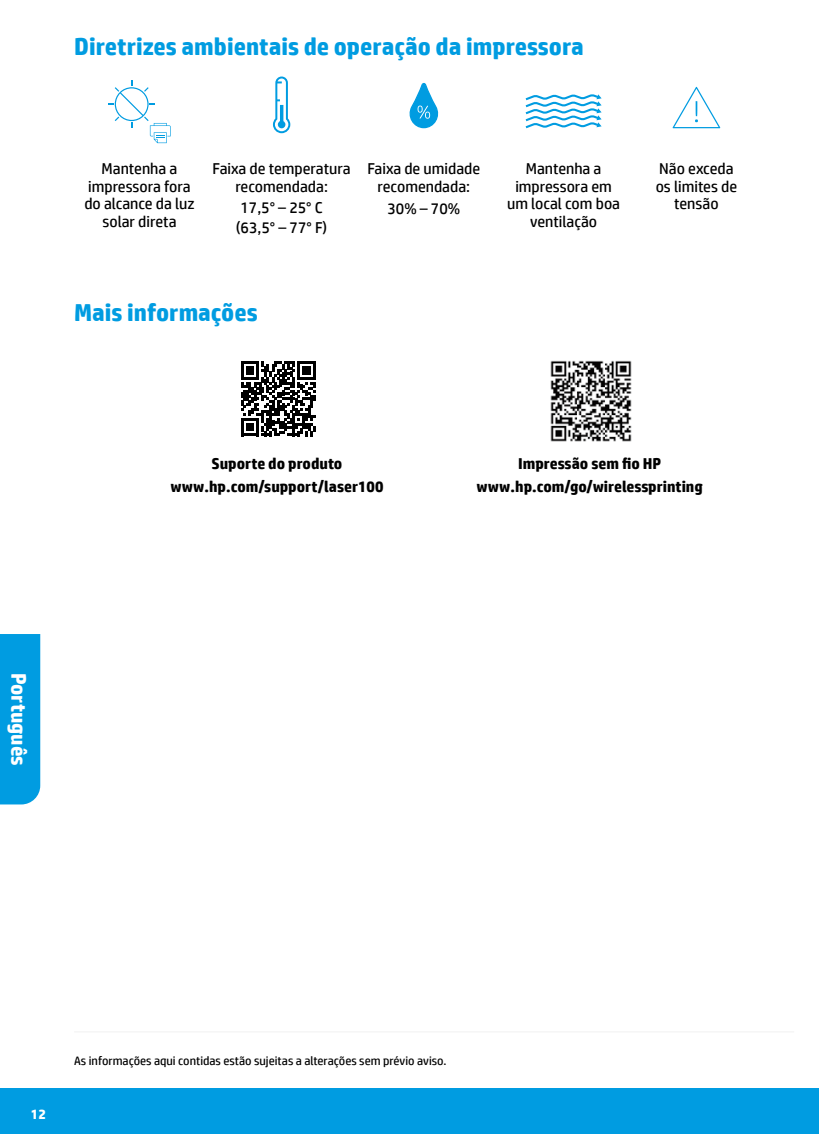
<style>
.page{position:relative;width:819px;height:1134px;background:#fff}
.page>*{position:absolute;margin:0;border:0;box-sizing:border-box;transform-origin:0 0}
.section_title{font:700 24.5px "HP Simplified";color:#009ce1}
.bleed_tab{font:700 21px "HP Simplified";color:#fff}
.body{font:15.75px/17.5px "HP Simplified";color:#000;text-align:center}
.body-2{font:700 15.75px "HP Simplified";color:#000}
.t1{font:700 14px "HP Simplified";color:#fff}
.t2{font:12.25px "HP Simplified";color:#000}
</style>
<div class="page">
<svg style="left:241px;top:362px;width:75px;height:74px"></svg>
<img style="left:550px;top:360px;width:82px;height:82px">
<svg style="left:108px;top:81px;width:63px;height:62px"></svg>
<svg style="left:273px;top:77px;width:17px;height:56px"></svg>
<svg style="left:410px;top:83px;width:28px;height:45px"></svg>
<svg style="left:526px;top:94px;width:76px;height:34px"></svg>
<svg style="left:673px;top:87px;width:47px;height:41px"></svg>
<div style="left:0;top:1089px;width:819px;height:45px;background:#009ce1"></div>
<div style="left:0;top:634px;width:40px;height:170px;background:#009ce1"></div>
<hr style="left:74px;top:1031px;width:720px;height:1px;background:#b5b6b6">
<p class="section_title" style="left:74px;top:30px;width:511px">Diretrizes ambientais de operação da impressora</p>
<p class="body" style="left:84px;top:160px;width:112px">Mantenha a impressora fora do alcance da luz solar direta</p>
<p class="body" style="left:213px;top:160px;width:140px">Faixa de temperatura recomendada:</p>
<p class="body" style="left:240px;top:198px;width:84px">17,5° – 25° C</p>
<p class="body" style="left:236px;top:219px;width:93px">(63,5° – 77° F)</p>
<p class="body" style="left:367px;top:160px;width:114px">Faixa de umidade recomendada:</p>
<p class="body" style="left:387px;top:200px;width:74px">30% – 70%</p>
<p class="section_title" style="left:74px;top:297px;width:185px">Mais informações</p>
<p class="body" style="left:507px;top:160px;width:114px">Mantenha a impressora em um local com boa ventilação</p>
<p class="body" style="left:656px;top:160px;width:83px">Não exceda os limites de tensão</p>
<p class="body-2" style="left:211px;top:453px;width:132px">Suporte do produto</p>
<p class="body-2" style="left:170px;top:477px;width:214px">www.hp.com/support/laser100</p>
<p class="body-2" style="left:518px;top:453px;width:145px">Impressão sem fio HP</p>
<p class="body-2" style="left:477px;top:477px;width:228px">www.hp.com/go/wirelessprinting</p>
<p class="bleed_tab" style="left:33px;top:673px;width:95px;rotate:90deg">Português</p>
<p class="t1" style="left:31px;top:1105px;width:17px">12</p>
<p class="t2" style="left:74px;top:1053px;width:374px">As informações aqui contidas estão sujeitas a alterações sem prévio aviso.</p>
</div>
